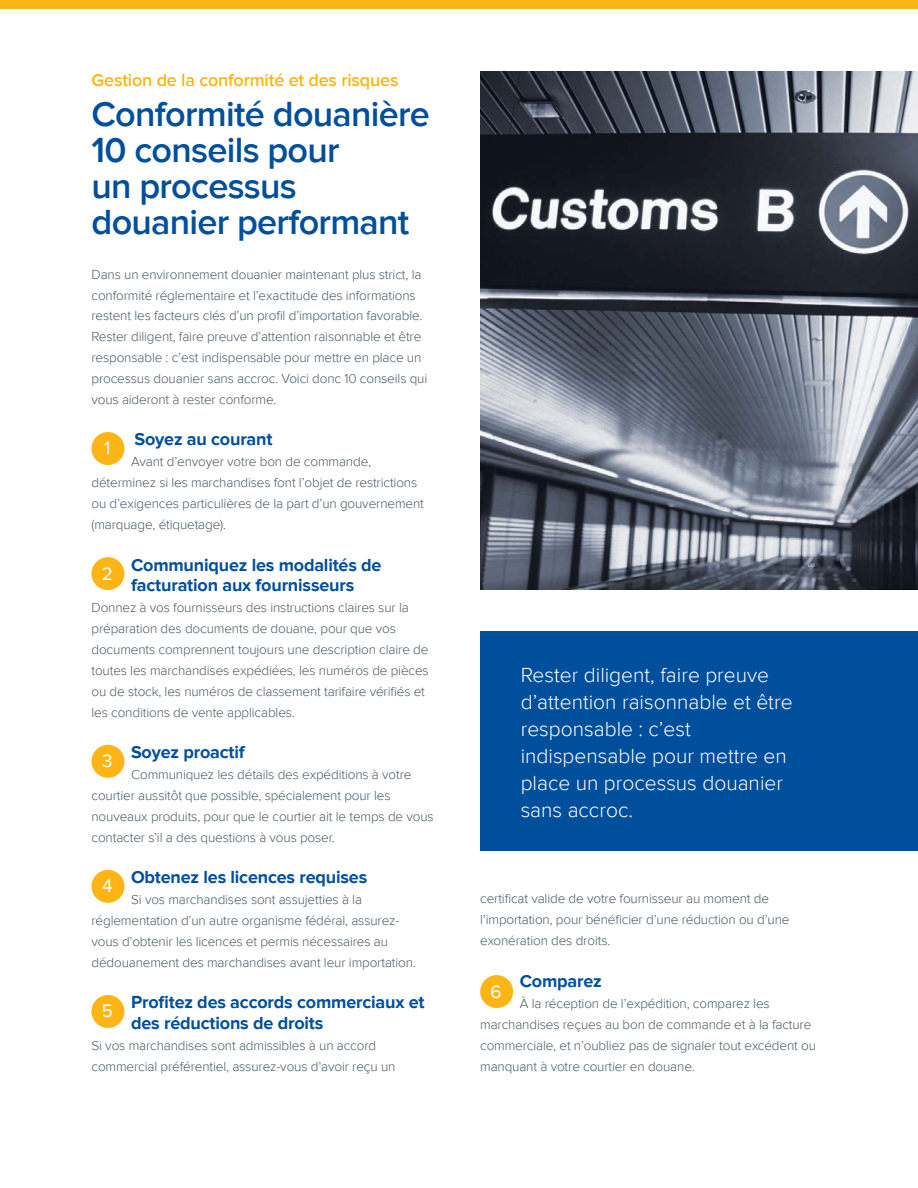
<style>
.page{position:relative;width:918px;height:1188px;background:#fff}
.page>*{position:absolute;margin:0;border:0;box-sizing:border-box;transform-origin:0 0}
.t1{font:600 36px/36px "Proxima Nova";letter-spacing:-.02em;color:#004f9d}
.t2{font:300 21px/27px "Proxima Nova";color:#fff}
.t3{font:18.75px "Proxima Nova";color:#fff}
.t4{font:700 18px/20.9px "Proxima Nova";letter-spacing:-.01em;color:#004f9d}
.t5{font:600 18px "Proxima Nova";letter-spacing:-.01em;color:#fcb515}
.t6{font:300 13.5px/20.9px "Proxima Nova";letter-spacing:-.01em;color:#485865}
</style>
<div class="page">
<div style="left:0;top:0;width:918px;height:9px;background:#fcb515"></div>
<img style="left:480px;top:72px;width:438px;height:517px">
<div style="left:91px;top:432px;width:33px;height:33px;background:#fcb515;border-radius:50%"></div>
<div style="left:91px;top:557px;width:33px;height:33px;background:#fcb515;border-radius:50%"></div>
<div style="left:91px;top:745px;width:33px;height:33px;background:#fcb515;border-radius:50%"></div>
<div style="left:91px;top:870px;width:33px;height:33px;background:#fcb515;border-radius:50%"></div>
<div style="left:91px;top:995px;width:33px;height:33px;background:#fcb515;border-radius:50%"></div>
<div style="left:480px;top:631px;width:438px;height:219px;background:#004f9d"></div>
<div style="left:480px;top:975px;width:33px;height:33px;background:#fcb515;border-radius:50%"></div>
<h3 class="t5" style="left:91px;top:70px;width:309px">Gestion de la conformité et des risques</h3>
<h1 class="t1" style="left:91px;top:97px;width:340px">Conformité douanière<br>10 conseils pour<br>un processus douanier performant</h1>
<p class="t6" style="left:91px;top:264px;width:337px">Dans un environnement douanier maintenant plus strict, la conformité réglementaire et l’exactitude des informations restent les facteurs clés d’un profil d’importation favorable.<br>Rester diligent, faire preuve d’attention raisonnable et être responsable : c’est indispensable pour mettre en place un processus douanier sans accroc. Voici donc 10 conseils qui vous aideront à rester conforme.</p>
<h3 class="t3" style="left:104px;top:437px;width:8px">1</h3>
<h3 class="t4" style="left:134px;top:429px;width:140px">Soyez au courant</h3>
<p class="t6" style="left:91px;top:452px;width:334px;text-indent:40px">Avant d’envoyer votre bon de commande, déterminez si les marchandises font l’objet de restrictions ou d’exigences particulières de la part d’un gouvernement (marquage, étiquetage).</p>
<h3 class="t3" style="left:102px;top:563px;width:13px">2</h3>
<h3 class="t4" style="left:131px;top:555px;width:252px">Communiquez les modalités de facturation aux fournisseurs</h3>
<p class="t6" style="left:91px;top:598px;width:339px">Donnez à vos fournisseurs des instructions claires sur la préparation des documents de douane, pour que vos documents comprennent toujours une description claire de toutes les marchandises expédiées, les numéros de pièces ou de stock, les numéros de classement tarifaire vérifiés et les conditions de vente applicables.</p>
<h3 class="t3" style="left:102px;top:750px;width:12px">3</h3>
<h3 class="t4" style="left:131px;top:742px;width:115px">Soyez proactif</h3>
<p class="t6" style="left:91px;top:764px;width:344px;text-indent:40px">Communiquez les détails des expéditions à votre courtier aussitôt que possible, spécialement pour les nouveaux produits, pour que le courtier ait le temps de vous contacter s’il a des questions à vous poser.</p>
<h3 class="t3" style="left:102px;top:875px;width:12px">4</h3>
<h3 class="t4" style="left:131px;top:867px;width:238px">Obtenez les licences requises</h3>
<p class="t6" style="left:91px;top:889px;width:326px;text-indent:40px">Si vos marchandises sont assujetties à la réglementation d’un autre organisme fédéral, assurez&shy;vous d’obtenir les licences et permis nécessaires au dédouanement des marchandises avant leur importation.</p>
<h3 class="t3" style="left:102px;top:1000px;width:13px">5</h3>
<h3 class="t4" style="left:131px;top:992px;width:295px">Profitez des accords commerciaux et des réductions de droits</h3>
<p class="t6" style="left:91px;top:1035px;width:305px">Si vos marchandises sont admissibles à un accord commercial préférentiel, assurez-vous d’avoir reçu un</p>
<h2 class="t2" style="left:521px;top:661px;width:273px">Rester diligent, faire preuve d’attention raisonnable et être responsable : c’est indispensable pour mettre en place un processus douanier sans accroc.</h2>
<p class="t6" style="left:480px;top:888px;width:311px">certificat valide de votre fournisseur au moment de l’importation, pour bénéficier d’une réduction ou d’une exonération des droits.</p>
<h3 class="t3" style="left:490px;top:981px;width:13px">6</h3>
<h3 class="t4" style="left:520px;top:971px;width:84px">Comparez</h3>
<p class="t6" style="left:480px;top:993px;width:337px;text-indent:40px">À la réception de l’expédition, comparez les marchandises reçues au bon de commande et à la facture commerciale, et n’oubliez pas de signaler tout excédent ou manquant à votre courtier en douane.</p>
</div>
